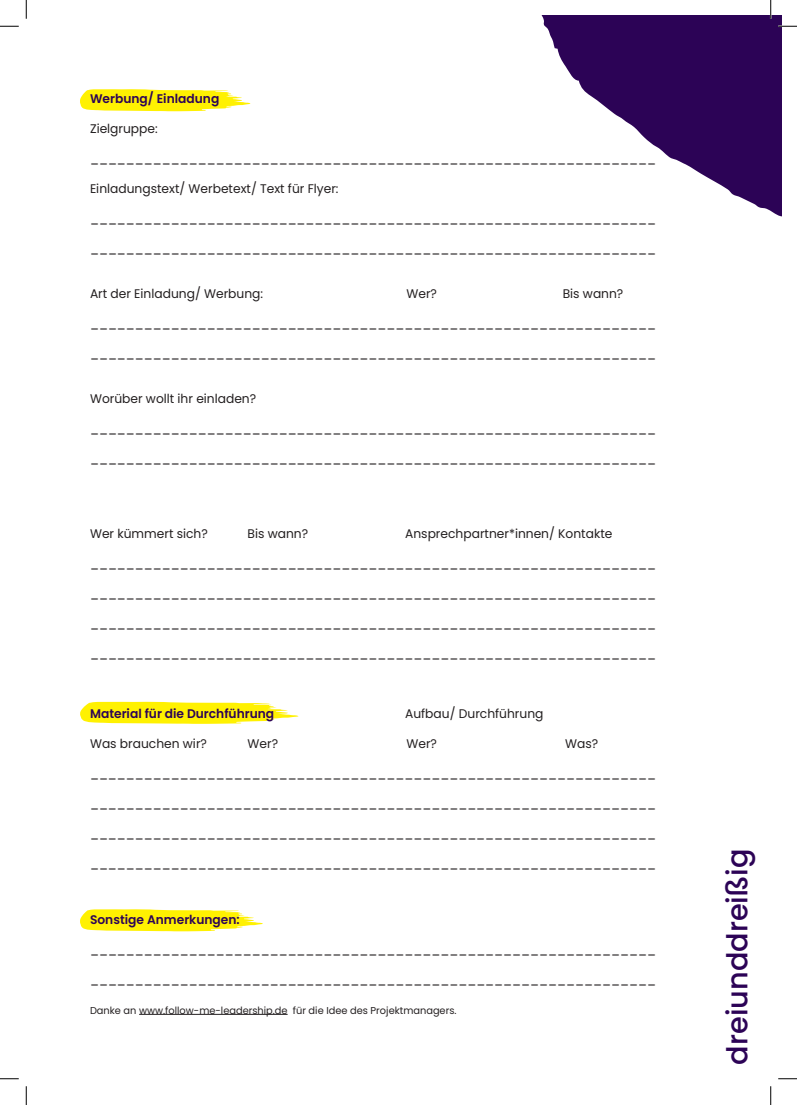
<style>
.page{position:relative;width:797px;height:1105px;background:#fff}
.page>*{position:absolute;margin:0;border:0;box-sizing:border-box;transform-origin:0 0}
.t1{font:500 28.75px "Poppins";color:#2c0356}
.t2{font:12.5px "Poppins";color:#231f20}
.t3{font:600 12.5px "Poppins";color:#2c0356}
.t4{font:10px "Poppins";color:#231f20}
</style>
<div class="page">
<svg style="left:542px;top:16px;width:239px;height:201px;fill:#2c0356"></svg>
<svg style="left:80px;top:89px;width:170px;height:22px;background:#fff32b"></svg>
<svg style="left:80px;top:702px;width:218px;height:22px;background:#fff32c"></svg>
<svg style="left:80px;top:909px;width:183px;height:22px;background:#fff32c"></svg>
<hr style="left:139px;top:1014px;width:148px;height:1px;background:#231f20">
<svg style="left:0;top:25px;width:19px;height:2px"></svg>
<svg style="left:778px;top:25px;width:19px;height:2px"></svg>
<svg style="left:0;top:1078px;width:19px;height:1px"></svg>
<svg style="left:778px;top:1078px;width:19px;height:1px"></svg>
<svg style="left:25px;top:0;width:2px;height:19px"></svg>
<svg style="left:25px;top:1086px;width:2px;height:19px"></svg>
<svg style="left:770px;top:0;width:1px;height:19px"></svg>
<svg style="left:770px;top:1086px;width:1px;height:19px"></svg>
<p class="t3" style="left:90px;top:92px;width:131px">Werbung/ Einladung</p>
<p class="t2" style="left:90px;top:122px;width:69px">Zielgruppe:</p>
<p class="t2" style="left:90px;top:152px;width:567px">_______________________________________________________________</p>
<p class="t2" style="left:90px;top:182px;width:250px">Einladungstext/ Werbetext/ Text für Flyer:</p>
<p class="t2" style="left:90px;top:212px;width:567px">_______________________________________________________________</p>
<p class="t2" style="left:90px;top:242px;width:567px">_______________________________________________________________</p>
<p class="t2" style="left:90px;top:287px;width:175px">Art der Einladung/ Werbung:</p>
<p class="t2" style="left:406px;top:287px;width:32px">Wer?</p>
<p class="t2" style="left:562px;top:287px;width:62px">Bis wann?</p>
<p class="t2" style="left:90px;top:317px;width:567px">_______________________________________________________________</p>
<p class="t2" style="left:90px;top:347px;width:567px">_______________________________________________________________</p>
<p class="t2" style="left:90px;top:392px;width:168px">Worüber wollt ihr einladen?</p>
<p class="t2" style="left:90px;top:422px;width:567px">_______________________________________________________________</p>
<p class="t2" style="left:90px;top:452px;width:567px">_______________________________________________________________</p>
<p class="t2" style="left:90px;top:527px;width:119px">Wer kümmert sich?</p>
<p class="t2" style="left:247px;top:527px;width:62px">Bis wann?</p>
<p class="t2" style="left:405px;top:527px;width:209px">Ansprechpartner*innen/ Kontakte</p>
<p class="t2" style="left:90px;top:557px;width:567px">_______________________________________________________________</p>
<p class="t2" style="left:90px;top:587px;width:567px">_______________________________________________________________</p>
<p class="t2" style="left:90px;top:617px;width:567px">_______________________________________________________________</p>
<p class="t2" style="left:90px;top:647px;width:567px">_______________________________________________________________</p>
<p class="t3" style="left:90px;top:707px;width:186px">Material für die Durchführung</p>
<p class="t2" style="left:405px;top:707px;width:140px">Aufbau/ Durchführung</p>
<p class="t2" style="left:90px;top:737px;width:118px">Was brauchen wir?</p>
<p class="t2" style="left:247px;top:737px;width:32px">Wer?</p>
<p class="t2" style="left:406px;top:737px;width:32px">Wer?</p>
<p class="t2" style="left:565px;top:737px;width:35px">Was?</p>
<p class="t2" style="left:90px;top:767px;width:567px">_______________________________________________________________</p>
<p class="t2" style="left:90px;top:797px;width:567px">_______________________________________________________________</p>
<p class="t2" style="left:90px;top:827px;width:567px">_______________________________________________________________</p>
<p class="t2" style="left:90px;top:857px;width:567px">_______________________________________________________________</p>
<p class="t3" style="left:90px;top:912px;width:151px">Sonstige Anmerkungen:</p>
<p class="t2" style="left:90px;top:942px;width:567px">_______________________________________________________________</p>
<p class="t2" style="left:90px;top:972px;width:567px">_______________________________________________________________</p>
<p class="t4" style="left:90px;top:1004px;width:368px">Danke an www.follow-me-leadership.de für die Idee des Projektmanagers.</p>
<h1 class="t1" style="left:720px;top:1064px;width:217px;rotate:-90deg">dreiunddreißig</h1>
</div>
